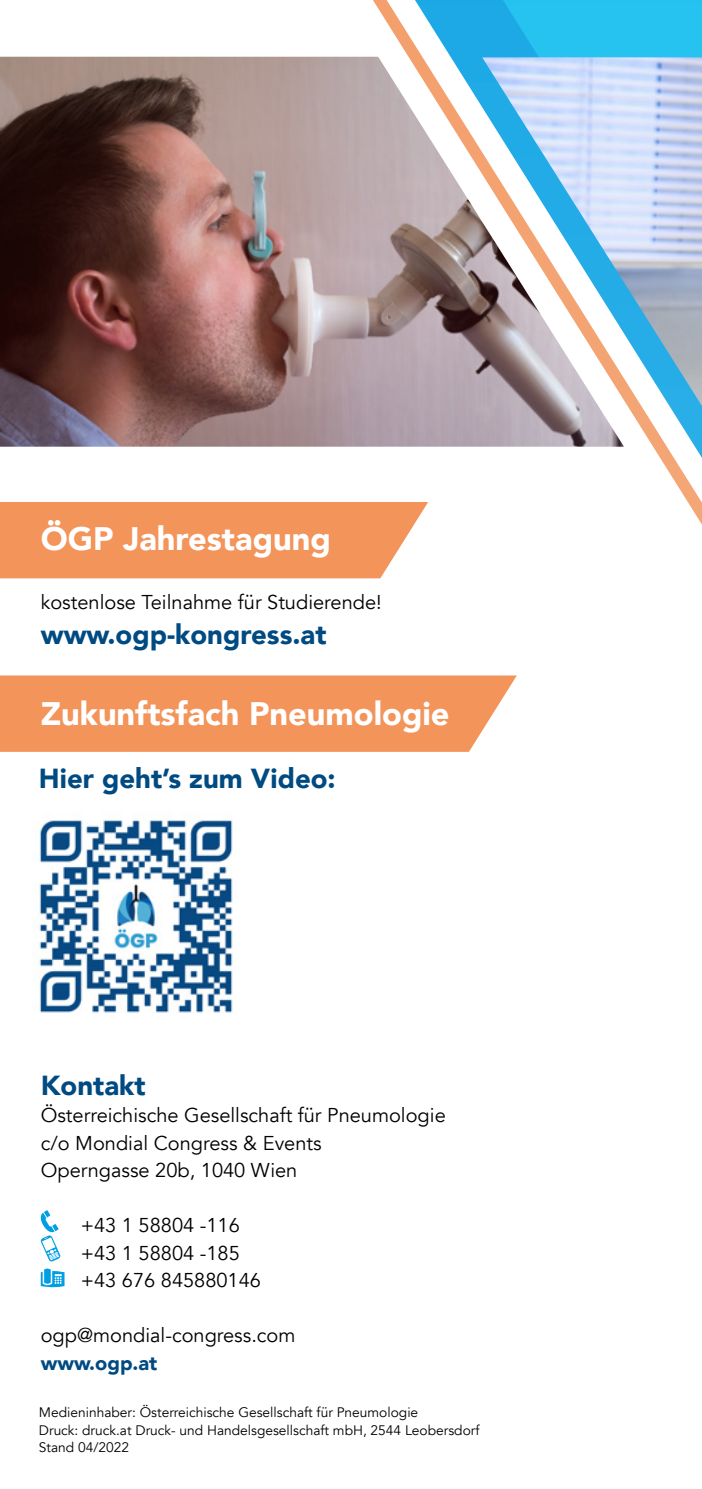
<style>
.page{position:relative;width:702px;height:1489px;background:#fff}
.page>*{position:absolute;margin:0;border:0;box-sizing:border-box;transform-origin:0 0}
.t1{font:900 32.5px "Avenir";color:#fff}
.t2{font:900 27.5px "Avenir";color:#004a82}
.t3{font:20px/27.5px "Avenir";color:#000}
.t4{font:900 20px "Avenir";color:#004a82}
.t5{font:13.75px/17.5px "Avenir";color:#000}
</style>
<div class="page">
<svg style="left:416px;top:0;width:286px;height:752px"></svg>
<svg style="left:40px;top:1210px;width:24px;height:78px"></svg>
<img style="left:0;top:57px;width:624px;height:389px">
<img style="left:482px;top:57px;width:220px;height:349px">
<div style="left:0;top:502px;width:428px;height:76px;background:#f3945b"></div>
<div style="left:0;top:675px;width:517px;height:76px;background:#f3945b"></div>
<img style="left:39px;top:816px;width:194px;height:197px">
<h1 class="t1" style="left:41px;top:511px;width:292px">ÖGP Jahrestagung</h1>
<p class="t3" style="left:41px;top:588px;width:342px">kostenlose Teilnahme für Studierende!</p>
<h2 class="t2" style="left:41px;top:610px;width:287px">www.ogp-kongress.at</h2>
<h1 class="t1" style="left:41px;top:685px;width:410px">Zukunftsfach Pneumologie</h1>
<h2 class="t2" style="left:39px;top:754px;width:298px">Hier geht’s zum Video:</h2>
<h2 class="t2" style="left:41px;top:1061px;width:106px">Kontakt</h2>
<p class="t3" style="left:41px;top:1101px;width:406px">Österreichische Gesellschaft für Pneumologie c/o Mondial Congress &amp; Events<br>Operngasse 20b, 1040 Wien</p>
<p class="t3" style="left:81px;top:1211px;width:182px">+43 1 58804 -116 +43 1 58804 -185 +43 676 845880146</p>
<p class="t3" style="left:41px;top:1321px;width:256px">ogp@mondial-congress.com</p>
<p class="t4" style="left:41px;top:1345px;width:118px">www.ogp.at</p>
<p class="t5" style="left:39px;top:1403px;width:442px">Medieninhaber: Österreichische Gesellschaft für Pneumologie<br>Druck: druck.at Druck- und Handelsgesellschaft mbH, 2544 Leobersdorf<br>Stand 04/2022</p>
</div>
